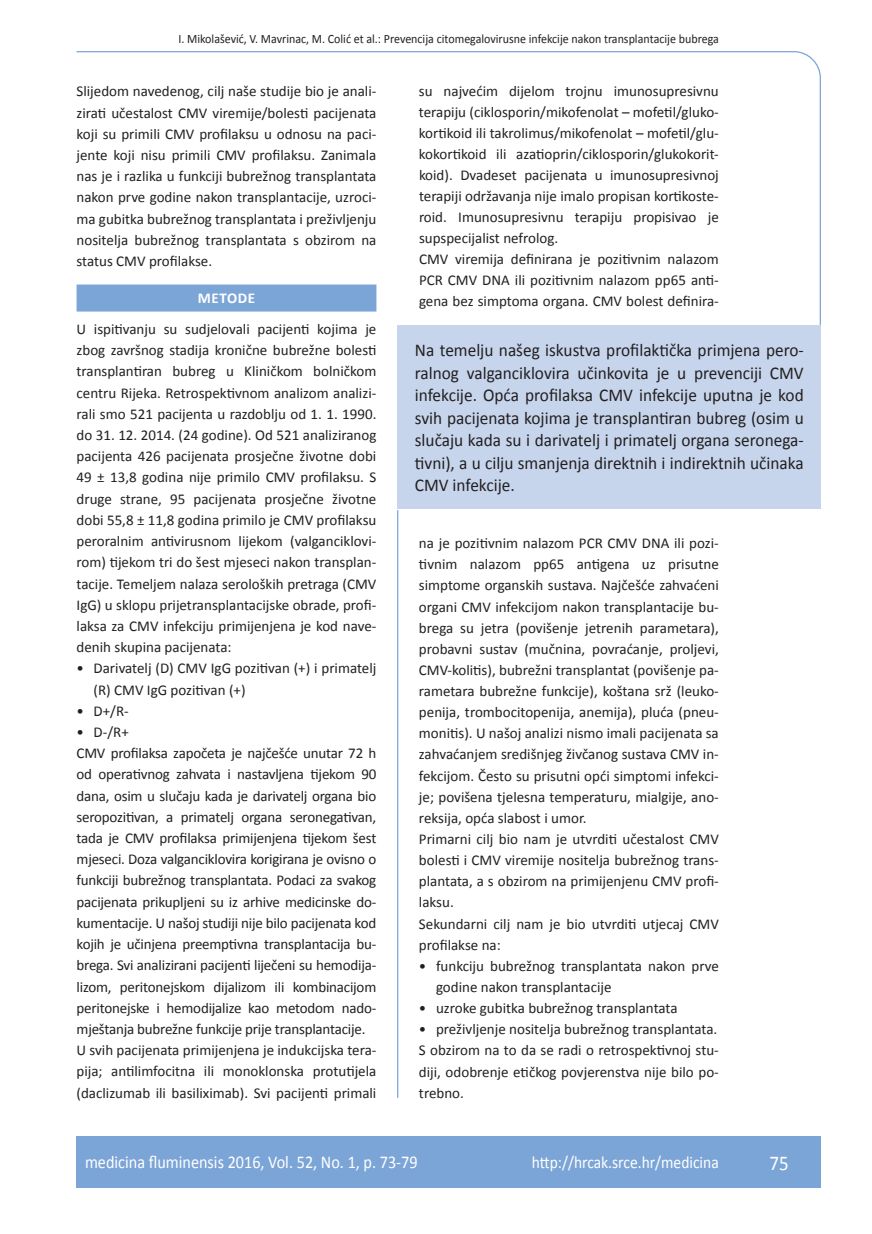
<style>
.page{position:relative;width:872px;height:1234px;background:#fff}
.page>*{position:absolute;margin:0;border:0;box-sizing:border-box;transform-origin:0 0}
.t1{font:21px "Calibri";color:#fff;scale:.9 1}
.t2{font:18px/22.5px "Calibri";color:#231f20;text-align:justify;scale:.96 1}
.t3{font:18px "Calibri";color:#fff;scale:.9 1}
.t4{font:17.25px "Calibri";color:#fff;scale:.9 1}
.t5{font:15px/21.1px "Calibri";color:#231f20}
.t6{font:700 15px "Calibri";letter-spacing:.04em;color:#fff}
.t7{font:12.75px "Calibri";color:#231f20;scale:.94 1}
</style>
<div class="page">
<svg style="left:76px;top:51px;width:745px;height:275px"></svg>
<hr style="left:397px;top:510px;width:1px;height:587px;background:#7ca5d7">
<div style="left:77px;top:1135px;width:744px;height:51px;background:#7ca5d7"></div>
<div style="left:77px;top:284px;width:299px;height:27px;background:#7ca5d7"></div>
<div style="left:398px;top:325px;width:423px;height:184px;background:#c6d5ec"></div>
<p class="t7" style="left:178px;top:30px;width:576px">I. Mikolašević, V. Mavrinac, M. Colić et al.: Prevencija citomegalovirusne infekcije nakon transplantacije bubrega</p>
<p class="t5" style="left:77px;top:80px;width:301px;text-align:justify">Slijedom navedenog, cilj naše studije bio je anali&shy;zirati učestalost CMV viremije/bolesti pacijenata koji su primili CMV profilaksu u odnosu na paci&shy;jente koji nisu primili CMV profilaksu. Zanimala nas je i razlika u funkciji bubrežnog transplantata nakon prve godine nakon transplantacije, uzroci&shy;ma gubitka bubrežnog transplantata i preživljenju nositelja bubrežnog transplantata s obzirom na status CMV profilakse.</p>
<p class="t6" style="left:198px;top:289px;width:59px">METODE</p>
<p class="t5" style="left:77px;top:317px;width:301px;text-align:justify">U ispitivanju su sudjelovali pacijenti kojima je zbog završnog stadija kronične bubrežne bolesti transplantiran bubreg u Kliničkom bolničkom centru Rijeka. Retrospektivnom analizom analizi&shy;rali smo 521 pacijenta u razdoblju od 1. 1. 1990. do 31. 12. 2014. (24 godine). Od 521 analiziranog pacijenta 426 pacijenata prosječne životne dobi 49 ± 13,8 godina nije primilo CMV profilaksu. S druge strane, 95 pacijenata prosječne životne dobi 55,8 ± 11,8 godina primilo je CMV profilaksu peroralnim antivirusnom lijekom (valganciklovi&shy;rom) tijekom tri do šest mjeseci nakon transplan&shy;tacije. Temeljem nalaza seroloških pretraga (CMV IgG) u sklopu prijetransplantacijske obrade, profi&shy;laksa za CMV infekciju primijenjena je kod nave&shy;denih skupina pacijenata:</p>
<p class="t5" style="left:94px;top:657px;width:284px;text-indent:-17px">• Darivatelj (D) CMV IgG pozitivan (+) i primatelj (R) CMV IgG pozitivan (+)</p>
<p class="t5" style="left:77px;top:699px;width:54px">• D+/R-</p>
<p class="t5" style="left:77px;top:720px;width:301px">• D-/R+<br>CMV profilaksa započeta je najčešće unutar 72 h od operativnog zahvata i nastavljena tijekom 90 dana, osim u slučaju kada je darivatelj organa bio seropozitivan, a primatelj organa seronegativan, tada je CMV profilaksa primijenjena tijekom šest mjeseci. Doza valganciklovira korigirana je ovisno o funkciji bubrežnog transplantata. Podaci za svakog pacijenata prikupljeni su iz arhive medicinske do&shy;kumentacije. U našoj studiji nije bilo pacijenata kod kojih je učinjena preemptivna transplantacija bu&shy;brega. Svi analizirani pacijenti liječeni su hemodija&shy;lizom, peritonejskom dijalizom ili kombinacijom peritonejske i hemodijalize kao metodom nado&shy;mještanja bubrežne funkcije prije transplantacije.<br>U svih pacijenata primijenjena je indukcijska tera&shy;pija; antilimfocitna ili monoklonska protutijela (daclizumab ili basiliximab). Svi pacijenti primali</p>
<p class="t5" style="left:419px;top:80px;width:301px">su najvećim dijelom trojnu imunosupresivnu terapiju (ciklosporin/mikofenolat – mofetil/gluko&shy;kortikoid ili takrolimus/mikofenolat – mofetil/glu&shy;kokortikoid ili azatioprin/ciklosporin/glukokorit&shy;koid). Dvadeset pacijenata u imunosupresivnoj terapiji održavanja nije imalo propisan kortikoste&shy;roid. Imunosupresivnu terapiju propisivao je supspecijalist nefrolog.<br>CMV viremija definirana je pozitivnim nalazom PCR CMV DNA ili pozitivnim nalazom pp65 anti&shy;gena bez simptoma organa. CMV bolest definira-</p>
<p class="t2" style="left:415px;top:338px;width:406px">Na temelju našeg iskustva profilaktička primjena pero&shy;ralnog valganciklovira učinkovita je u prevenciji CMV infekcije. Opća profilaksa CMV infekcije uputna je kod svih pacijenata kojima je transplantiran bubreg (osim u slučaju kada su i darivatelj i primatelj organa seronega&shy;tivni), a u cilju smanjenja direktnih i indirektnih učinaka CMV infekcije.</p>
<p class="t5" style="left:419px;top:531px;width:301px">na je pozitivnim nalazom PCR CMV DNA ili pozi&shy;tivnim nalazom pp65 antigena uz prisutne simptome organskih sustava. Najčešće zahvaćeni organi CMV infekcijom nakon transplantacije bu&shy;brega su jetra (povišenje jetrenih parametara), probavni sustav (mučnina, povraćanje, proljevi, CMV-kolitis), bubrežni transplantat (povišenje pa&shy;rametara bubrežne funkcije), koštana srž (leuko&shy;penija, trombocitopenija, anemija), pluća (pneu&shy;monitis). U našoj analizi nismo imali pacijenata sa zahvaćanjem središnjeg živčanog sustava CMV in&shy;fekcijom. Često su prisutni opći simptomi infekci&shy;je; povišena tjelesna temperaturu, mialgije, ano&shy;reksija, opća slabost i umor.<br>Primarni cilj bio nam je utvrditi učestalost CMV bolesti i CMV viremije nositelja bubrežnog trans&shy;plantata, a s obzirom na primijenjenu CMV profi&shy;laksu.<br>Sekundarni cilj nam je bio utvrditi utjecaj CMV profilakse na:</p>
<p class="t5" style="left:436px;top:954px;width:284px;text-indent:-17px">• funkciju bubrežnog transplantata nakon prve godine nakon transplantacije</p>
<p class="t5" style="left:419px;top:996px;width:260px">• uzroke gubitka bubrežnog transplantata</p>
<p class="t5" style="left:419px;top:1017px;width:301px;text-align:justify">• preživljenje nositelja bubrežnog transplantata.<br>S obzirom na to da se radi o retrospektivnoj stu&shy;diji, odobrenje etičkog povjerenstva nije bilo po&shy;trebno.</p>
<p class="t3" style="left:85px;top:1150px;width:371px">medicina fluminensis 2016, Vol. 52, No. 1, p. 73-79</p>
<p class="t4" style="left:532px;top:1151px;width:209px">http://hrcak.srce.hr/medicina</p>
<h1 class="t1" style="left:769px;top:1149px;width:23px">75</h1>
</div>
